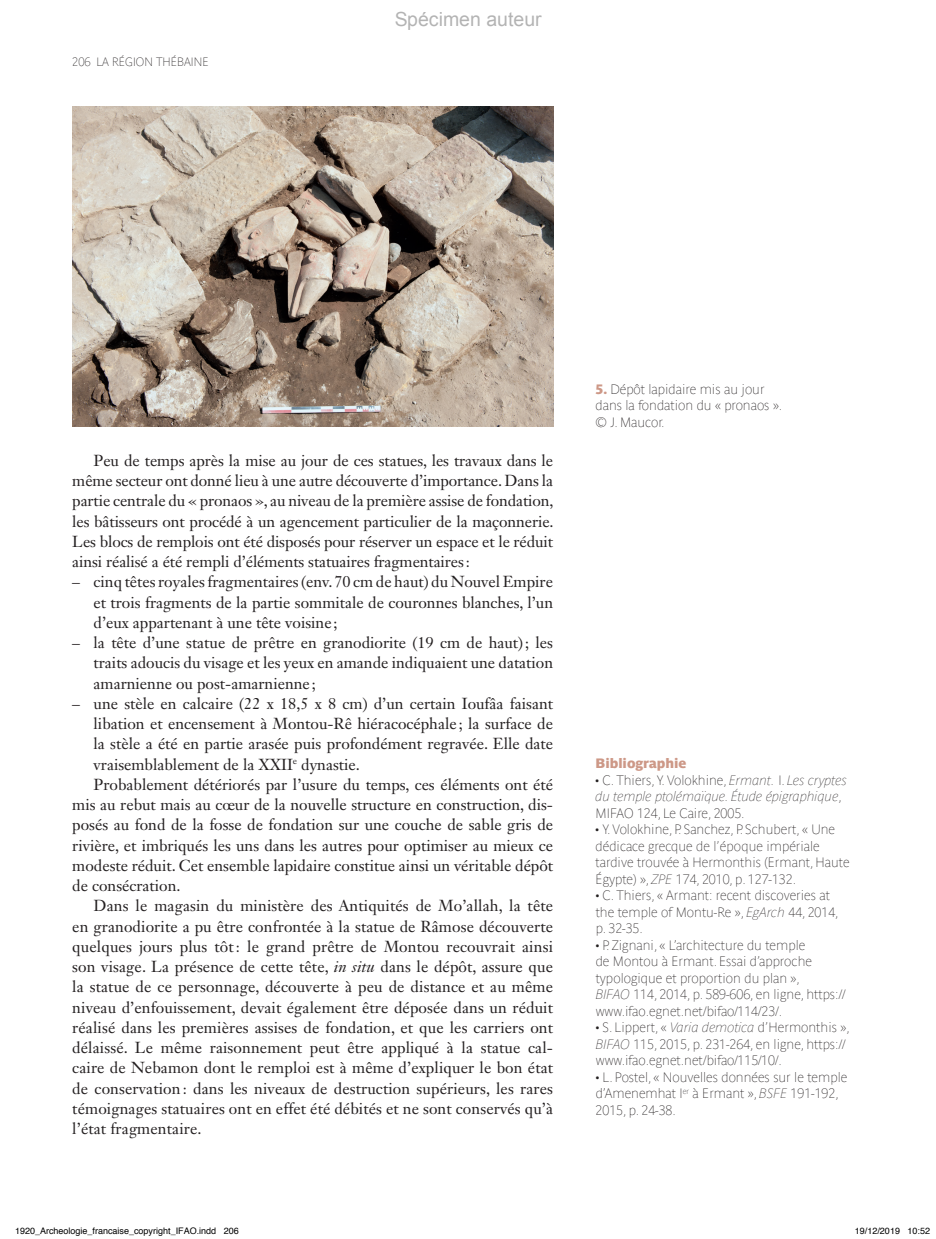
<style>
.page{position:relative;width:936px;height:1239px;background:#fff}
.page>*{position:absolute;margin:0;border:0;box-sizing:border-box;transform-origin:0 0}
.t1{font:19.5px "Arial";color:rgb(0 0 0/.3)}
.t2{font:15.75px/20.2px "Janson Text LT Std";color:#231f20;text-align:justify}
.t3{font:13.5px/16.5px "Parisine Clair";color:#231f20}
.t4{font:italic 13.5px/16.5px "Parisine Clair";color:#231f20}
.t5{font:13.5px "Parisine Sombre";color:#cd9887}
.t6{font:12px "Parisine Clair";color:#231f20}
.t7{font:9px "Helvetica";color:#000}
.s1{font-style:italic}
.s2{font-family:"Parisine Sombre";color:#cd9887}
.s3{font-style:normal}
</style>
<div class="page">
<img style="left:72px;top:106px;width:481px;height:321px">
<p class="t6" style="left:72px;top:55px;width:138px">206 La région thébaine</p>
<p class="t1" style="left:394px;top:6px;width:149px">Spécimen auteur</p>
<p class="t2" style="left:72px;top:450px;width:483px;text-indent:21px">Peu de temps après la mise au jour de ces statues, les travaux dans le même secteur ont donné lieu à une autre découverte d’importance. Dans la partie centrale du « pronaos », au niveau de la première assise de fondation, les bâtisseurs ont procédé à un agencement particulier de la maçonnerie.<br>Les blocs de remplois ont été disposés pour réserver un espace et le réduit ainsi réalisé a été rempli d’éléments statuaires fragmentaires:</p>
<p class="t2" style="left:94px;top:572px;width:461px;text-indent:-21px">– cinq têtes royales fragmentaires (env. 70 cm de haut) du Nouvel Empire et trois fragments de la partie sommitale de couronnes blanches, l’un d’eux appartenant à une tête voisine ;</p>
<p class="t2" style="left:94px;top:632px;width:461px;text-indent:-21px">– la tête d’une statue de prêtre en granodiorite (19 cm de haut); les traits adoucis du visage et les yeux en amande indiquaient une datation amarnienne ou post-amarnienne ;</p>
<p class="t2" style="left:72px;top:693px;width:482px">– une stèle en calcaire (22 x 18,5 x 8 cm) d’un certain Ioufâa faisant</p>
<p class="t2" style="left:94px;top:713px;width:461px">libation et encensement à Montou-Rê hiéracocéphale ; la surface de</p>
<p class="t2" style="left:94px;top:734px;width:461px">la stèle a été en partie arasée puis profondément regravée. Elle date</p>
<p class="t2" style="left:94px;top:754px;width:268px">vraisemblablement de la XXII<sup>e</sup> dynastie.</p>
<p class="t2" style="left:94px;top:774px;width:461px">Probablement détériorés par l’usure du temps, ces éléments ont été</p>
<p class="t2" style="left:72px;top:794px;width:482px">mis au rebut mais au cœur de la nouvelle structure en construction, dis-</p>
<p class="t2" style="left:72px;top:815px;width:482px">posés au fond de la fosse de fondation sur une couche de sable gris de</p>
<p class="t2" style="left:72px;top:835px;width:482px">rivière, et imbriqués les uns dans les autres pour optimiser au mieux ce</p>
<p class="t2" style="left:72px;top:855px;width:482px">modeste réduit. Cet ensemble lapidaire constitue ainsi un véritable dépôt</p>
<p class="t2" style="left:72px;top:875px;width:110px">de consécration.</p>
<p class="t2" style="left:94px;top:896px;width:461px">Dans le magasin du ministère des Antiquités de Mo’allah, la tête</p>
<p class="t2" style="left:72px;top:916px;width:482px">en granodiorite a pu être confrontée à la statue de Râmose découverte</p>
<p class="t2" style="left:72px;top:936px;width:482px">quelques jours plus tôt: le grand prêtre de Montou recouvrait ainsi</p>
<p class="t2" style="left:72px;top:956px;width:482px">son visage. La présence de cette tête, <span class="s1">in situ</span> dans le dépôt, assure que</p>
<p class="t2" style="left:72px;top:977px;width:482px">la statue de ce personnage, découverte à peu de distance et au même</p>
<p class="t2" style="left:72px;top:997px;width:482px">niveau d’enfouissement, devait également être déposée dans un réduit</p>
<p class="t2" style="left:72px;top:1017px;width:482px">réalisé dans les premières assises de fondation, et que les carriers ont</p>
<p class="t2" style="left:72px;top:1037px;width:482px">délaissé. Le même raisonnement peut être appliqué à la statue cal-</p>
<p class="t2" style="left:72px;top:1058px;width:482px">caire de Nebamon dont le remploi est à même d’expliquer le bon état</p>
<p class="t2" style="left:72px;top:1078px;width:482px">de conservation : dans les niveaux de destruction supérieurs, les rares</p>
<p class="t2" style="left:72px;top:1098px;width:482px">témoignages statuaires ont en effet été débités et ne sont conservés qu’à</p>
<p class="t2" style="left:72px;top:1118px;width:131px">l’état fragmentaire.</p>
<p class="t3" style="left:595px;top:381px;width:188px"><span class="s2">5.</span> Dépôt lapidaire mis au jour dans la fondation du « pronaos ». © J. Maucor.</p>
<p class="t5" style="left:595px;top:755px;width:92px">Bibliographie</p>
<p class="t4" style="left:595px;top:771px;width:253px"><span class="s3">• C.Thiers,Y. Volokhine,</span> Ermant. <span class="s3">I .</span> Les cryptes du temple ptolémaïque. Étude épigraphique<span class="s3">,<br>MIFAO</span></p>
<p class="t3" style="left:637px;top:804px;width:109px">124,Le Caire, 2005.</p>
<p class="t3" style="left:595px;top:821px;width:255px">• Y. Volokhine,P.Sanchez,P.Schubert, « Une dédicace grecque de l’époque impériale tardive trouvée à Hermonthis (E rmant,Haute Égypte) », <span class="s1">ZPE</span> 174, 2010, p. 127-132.</p>
<p class="t3" style="left:595px;top:887px;width:244px">• C.Thiers, « Armant: recent discoveries at the temple of Montu-Re », <span class="s1">EgArch</span> 44, 2014, p. 32-35.</p>
<p class="t3" style="left:595px;top:936px;width:251px">• P. Zignani, « L’architecture du temple<br>de Montou à E rmant.Essai d’approche typologique et proportion du plan »,<br><span class="s1">BIFAO</span> 114, 2014, p. 589-606, en ligne, https:// www.ifao.egnet.net/bifao/114/23/.</p>
<p class="t3" style="left:595px;top:1019px;width:255px">• S.Lippert, « <span class="s1">Varia demotica</span> d’Hermonthis »,<br><span class="s1">BIFAO</span> 115, 2015, p. 231-264, en ligne, https:// www.ifao.egnet.net/bifao/115/10/.</p>
<p class="t3" style="left:595px;top:1068px;width:253px">• L.Postel, « Nouvelles données sur le temple d’Amenemhat I <sup>er</sup> à E rmant », <span class="s1">BSFE</span> 191-192,<br>2015, p. 24-38.</p>
<p class="t7" style="left:15px;top:1224px;width:225px">1920_Archeologie_francaise_copyright_IFAO.indd 206</p>
<p class="t7" style="left:854px;top:1224px;width:77px">19/12/2019 10:52</p>
</div>
